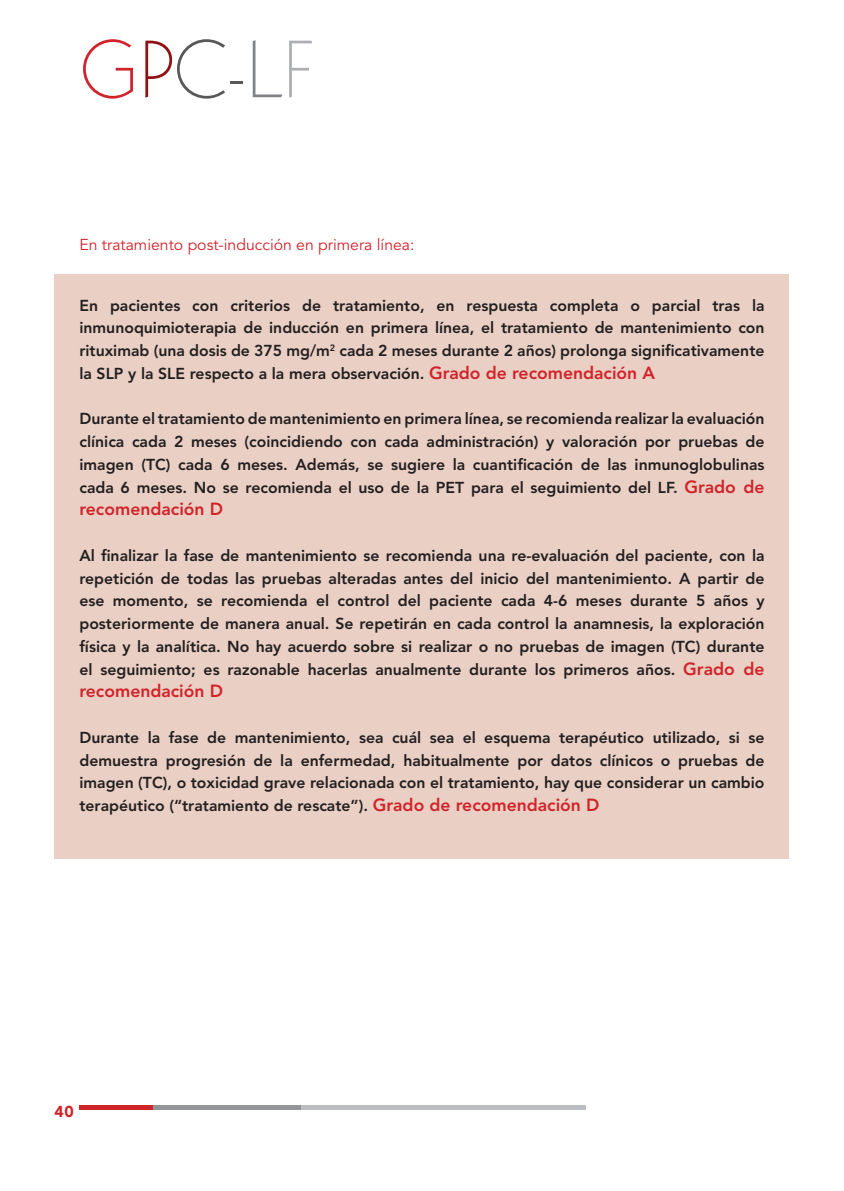
<style>
.page{position:relative;width:844px;height:1191px;background:#fff}
.page>*{position:absolute;margin:0;border:0;box-sizing:border-box;transform-origin:0 0}
.t1{font:300 78.58px "Kabel LT Std";color:#57585a}
.t2{font:800 17.5px "Avenir LT Std";color:#d1232a}
.t3{font:800 15.75px/22.8px "Avenir LT Std";color:#231f20;text-align:justify}
._6_subtitle{font:15.75px "Avenir LT Std";color:#d1232a}
.t4{font:900 15.75px "Avenir LT Std";color:#d1232a}
.s1{color:#d1232a}
.s2{color:#911013}
.s3{color:#808285}
.s4{color:#aeafb3}
.s5{font-size:17.5px;color:#d1232a}
</style>
<div class="page">
<div style="left:297px;top:1104px;width:288px;height:5px;background:#bcbdc0"></div>
<div style="left:153px;top:1104px;width:148px;height:5px;background:#939598"></div>
<div style="left:79px;top:1104px;width:74px;height:5px;background:#d1232a"></div>
<div style="left:55px;top:274px;width:734px;height:584px;background:#e9cfc4"></div>
<h1 class="t1" style="left:79px;top:27px;width:234px"><span class="s1">G</span><span class="s2">P</span>C-<span class="s3">L</span><span class="s4">F</span></h1>
<p class="_6_subtitle" style="left:79px;top:236px;width:336px">En tratamiento post-inducción en primera línea:</p>
<p class="t3" style="left:79px;top:294px;width:686px">En pacientes con criterios de tratamiento, en respuesta completa o parcial tras la inmunoquimioterapia de inducción en primera línea, el tratamiento de mantenimiento con rituximab (una dosis de 375 mg/m<sup>2</sup> cada 2 meses durante 2 años) prolonga significativamente la SLP y la SLE respecto a la mera observación. <span class="s5">Grado de recomendación A</span></p>
<p class="t3" style="left:79px;top:407px;width:686px">Durante el tratamiento de mantenimiento en primera línea, se recomienda realizar la evaluación clínica cada 2 meses (coincidiendo con cada administración) y valoración por pruebas de imagen (TC) cada 6 meses. Además, se sugiere la cuantificación de las inmunoglobulinas cada 6 meses. No se recomienda el uso de la PET para el seguimiento del LF. <span class="s5">Grado de</span></p>
<p class="t2" style="left:79px;top:499px;width:145px">recomendación D</p>
<p class="t3" style="left:79px;top:544px;width:686px">Al finalizar la fase de mantenimiento se recomienda una re-evaluación del paciente, con la repetición de todas las pruebas alteradas antes del inicio del mantenimiento. A partir de ese momento, se recomienda el control del paciente cada 4-6 meses durante 5 años y posteriormente de manera anual. Se repetirán en cada control la anamnesis, la exploración física y la analítica. No hay acuerdo sobre si realizar o no pruebas de imagen (TC) durante el seguimiento; es razonable hacerlas anualmente durante los primeros años. <span class="s5">Grado de</span></p>
<p class="t2" style="left:79px;top:681px;width:145px">recomendación D</p>
<p class="t3" style="left:79px;top:726px;width:686px">Durante la fase de mantenimiento, sea cuál sea el esquema terapéutico utilizado, si se demuestra progresión de la enfermedad, habitualmente por datos clínicos o pruebas de imagen (TC), o toxicidad grave relacionada con el tratamiento, hay que considerar un cambio terapéutico (“tratamiento de rescate”). <span class="s5">Grado de recomendación D</span></p>
<p class="t4" style="left:55px;top:1101px;width:21px">40</p>
</div>
